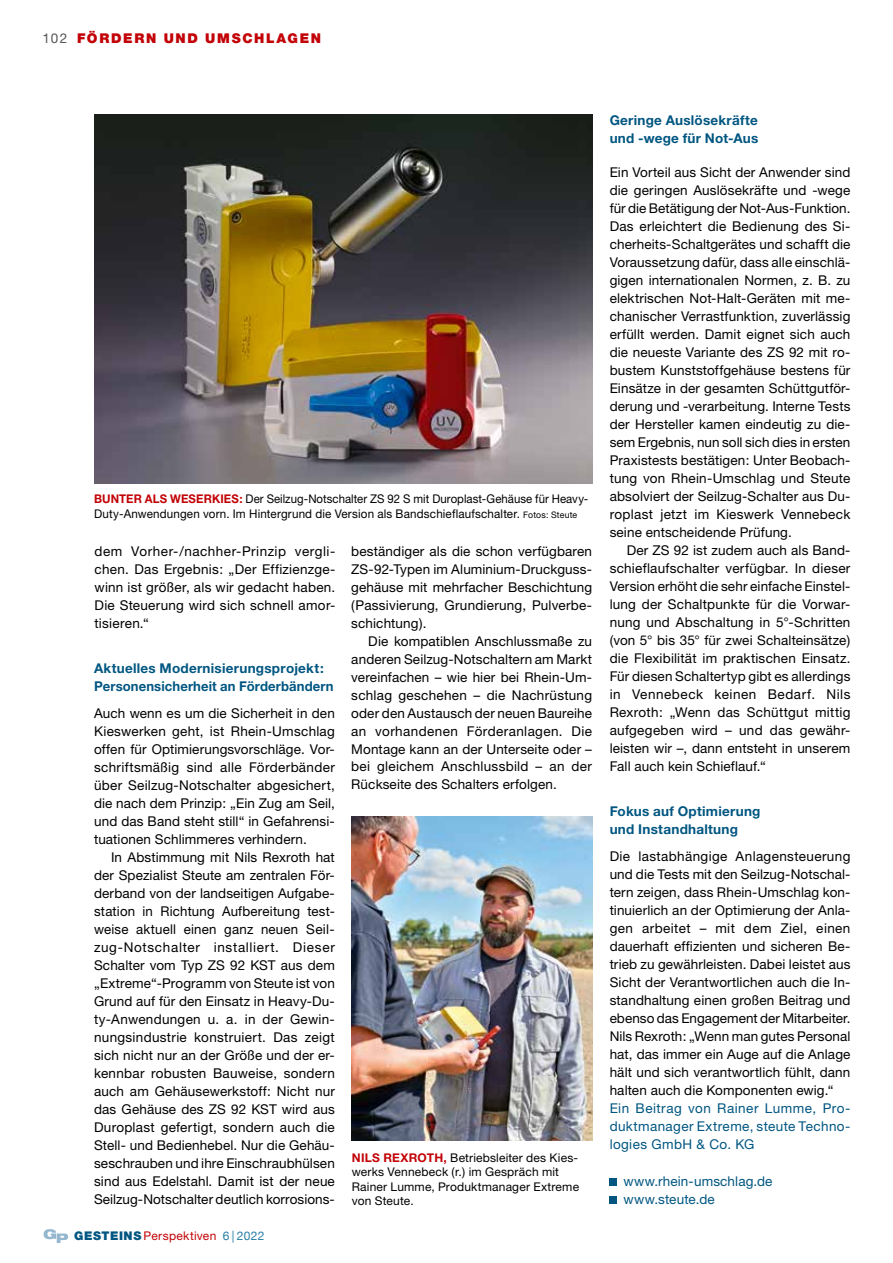
<style>
.page{position:relative;width:893px;height:1263px;background:#fff}
.page>*{position:absolute;margin:0;border:0;box-sizing:border-box;transform-origin:0 0}
.t1{font:13.5px/18px "Helvetica Neue";letter-spacing:.01em;color:#000;text-align:justify}
.t2{font:700 13.5px/18px "Helvetica Neue";letter-spacing:.02em;color:#005681}
.t3{font:13.5px/18px "Helvetica Neue";letter-spacing:.025em;color:#005681;text-align:justify}
.t4{font:900 13.5px "Helvetica Neue";letter-spacing:.125em;color:#c20206}
.t5{font:13.5px "Helvetica Neue";color:#555756}
.t6{font:12px/14.2px "Helvetica Neue";letter-spacing:.01em;color:#000;scale:.95 1}
.t7{font:12px/14.2px "Helvetica Neue";letter-spacing:.01em;color:#000}
.t8{font:12px "Helvetica Neue";letter-spacing:.025em;color:#c20206}
.s1{font-weight:700;color:#c20206}
.s2{font-size:9px}
.s3{font-weight:900;color:#005681}
.s4{color:#267da4}
</style>
<div class="page">
<img style="left:94px;top:115px;width:499px;height:369px">
<img style="left:352px;top:817px;width:241px;height:323px">
<svg style="left:44px;top:1229px;width:24px;height:14px"></svg>
<div style="left:610px;top:1179px;width:7px;height:7px;background:#005681"></div>
<div style="left:610px;top:1197px;width:7px;height:7px;background:#005681"></div>
<p class="t5" style="left:43px;top:30px;width:26px">102</p>
<p class="t4" style="left:77px;top:30px;width:246px">FÖRDERN UND UMSCHLAGEN</p>
<p class="t6" style="left:94px;top:492px;width:522px"><span class="s1">BUNTER ALS WESERKIES:</span> Der Seilzug-Notschalter ZS 92 S mit Duroplast-Gehäuse für Heavy-<br>Duty-Anwendungen vorn. Im Hintergrund die Version als Bandschieflaufschalter. <span class="s2">Fotos: Steute</span></p>
<p class="t1" style="left:95px;top:542px;width:242px">dem Vorher-/nachher-Prinzip vergli&shy;chen. Das Ergebnis: „Der Effizienzge&shy;winn ist größer, als wir gedacht haben.<br>Die Steuerung wird sich schnell amor&shy;tisieren.“</p>
<p class="t2" style="left:94px;top:658px;width:241px">Aktuelles Modernisierungsprojekt:<br>Personensicherheit an Förderbändern</p>
<p class="t1" style="left:94px;top:704px;width:242px">Auch wenn es um die Sicherheit in den Kieswerken geht, ist Rhein-Umschlag offen für Optimierungsvorschläge. Vor&shy;schriftsmäßig sind alle Förderbänder über Seilzug-Notschalter abgesichert, die nach dem Prinzip: „Ein Zug am Seil, und das Band steht still“ in Gefahrensi&shy;tuationen Schlimmeres verhindern.</p>
<p class="t1" style="left:94px;top:847px;width:242px;text-indent:17px">In Abstimmung mit Nils Rexroth hat der Spezialist Steute am zentralen För&shy;derband von der landseitigen Aufgabe&shy;station in Richtung Aufbereitung test&shy;weise aktuell einen ganz neuen Seil&shy;zug-Notschalter installiert. Dieser Schalter vom Typ ZS 92 KST aus dem „Extreme“-Programm von Steute ist von Grund auf für den Einsatz in Heavy-Du&shy;ty-Anwendungen u. a. in der Gewin&shy;nungsindustrie konstruiert. Das zeigt sich nicht nur an der Größe und der er&shy;kennbar robusten Bauweise, sondern auch am Gehäusewerkstoff: Nicht nur das Gehäuse des ZS 92 KST wird aus Duroplast gefertigt, sondern auch die Stell- und Bedienhebel. Nur die Gehäu&shy;seschrauben und ihre Einschraubhülsen sind aus Edelstahl. Damit ist der neue Seilzug-Notschalter deutlich korrosions-</p>
<p class="t1" style="left:351px;top:541px;width:242px">beständiger als die schon verfügbaren ZS-92-Typen im Aluminium-Druckguss&shy;gehäuse mit mehrfacher Beschichtung (Passivierung, Grundierung, Pulverbe&shy;schichtung).</p>
<p class="t1" style="left:351px;top:631px;width:242px;text-indent:17px">Die kompatiblen Anschlussmaße zu anderen Seilzug-Notschaltern am Markt vereinfachen – wie hier bei Rhein-Um&shy;schlag geschehen – die Nachrüstung oder den Austausch der neuen Baureihe an vorhandenen Förderanlagen. Die Montage kann an der Unterseite oder – bei gleichem Anschlussbild – an der Rückseite des Schalters erfolgen.</p>
<p class="t7" style="left:352px;top:1150px;width:229px"><span class="s1">NILS REXROTH,</span> Betriebsleiter des Kies&shy;werks Vennebeck (r.) im Gespräch mit<br>Rainer Lumme, Produktmanager Extreme von Steute.</p>
<p class="t8" style="left:74px;top:1229px;width:192px"><span class="s3">GESTEINS</span> Perspektiven <span class="s4">6 | 2022</span></p>
<p class="t2" style="left:610px;top:111px;width:150px">Geringe Auslösekräfte und -wege für Not-Aus</p>
<p class="t1" style="left:610px;top:163px;width:242px">Ein Vorteil aus Sicht der Anwender sind die geringen Auslösekräfte und -wege für die Betätigung der Not-Aus-Funktion.<br>Das erleichtert die Bedienung des Si&shy;cherheits-Schaltgerätes und schafft die Voraussetzung dafür, dass alle einschlä&shy;gigen internationalen Normen, z. B. zu elektrischen Not-Halt-Geräten mit me&shy;chanischer Verrastfunktion, zuverlässig erfüllt werden. Damit eignet sich auch die neueste Variante des ZS 92 mit ro&shy;bustem Kunststoffgehäuse bestens für Einsätze in der gesamten Schüttgutför&shy;derung und -verarbeitung. Interne Tests der Hersteller kamen eindeutig zu die&shy;sem Ergebnis, nun soll sich dies in ersten Praxistests bestätigen: Unter Beobach&shy;tung von Rhein-Umschlag und Steute absolviert der Seilzug-Schalter aus Du&shy;roplast jetzt im Kieswerk Vennebeck seine entscheidende Prüfung.</p>
<p class="t1" style="left:610px;top:541px;width:242px;text-indent:17px">Der ZS 92 ist zudem auch als Band&shy;schieflaufschalter verfügbar. In dieser Version erhöht die sehr einfache Einstel&shy;lung der Schaltpunkte für die Vorwar&shy;nung und Abschaltung in 5°-Schritten (von 5° bis 35° für zwei Schalteinsätze) die Flexibilität im praktischen Einsatz.<br>Für diesen Schaltertyp gibt es allerdings in Vennebeck keinen Bedarf. Nils Rexroth: „Wenn das Schüttgut mittig aufgegeben wird – und das gewähr&shy;leisten wir –, dann entsteht in unserem Fall auch kein Schieflauf.“</p>
<p class="t2" style="left:610px;top:802px;width:152px">Fokus auf Optimierung und Instandhaltung</p>
<p class="t1" style="left:610px;top:847px;width:242px">Die lastabhängige Anlagensteuerung und die Tests mit den Seilzug-Notschal&shy;tern zeigen, dass Rhein-Umschlag kon&shy;tinuierlich an der Optimierung der Anla&shy;gen arbeitet – mit dem Ziel, einen dauerhaft effizienten und sicheren Be&shy;trieb zu gewährleisten. Dabei leistet aus Sicht der Verantwortlichen auch die In&shy;standhaltung einen großen Beitrag und ebenso das Engagement der Mitarbeiter.<br>Nils Rexroth: „Wenn man gutes Personal hat, das immer ein Auge auf die Anlage hält und sich verantwortlich fühlt, dann halten auch die Komponenten ewig.“</p>
<p class="t3" style="left:610px;top:1099px;width:242px">Ein Beitrag von Rainer Lumme, Pro&shy;duktmanager Extreme, steute Techno&shy;logies GmbH &amp; Co. KG</p>
<p class="t3" style="left:623px;top:1172px;width:150px">www.rhein-umschlag.de www.steute.de</p>
</div>
